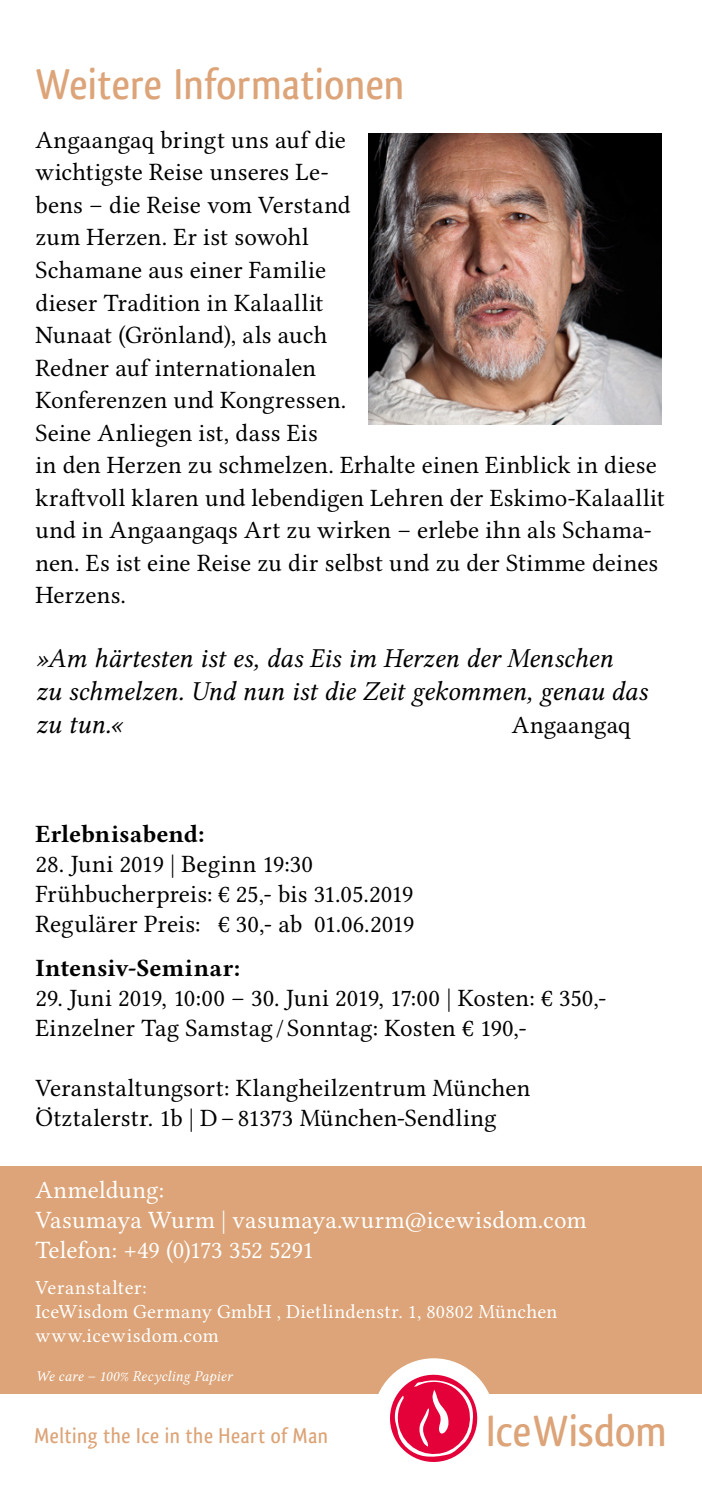
<style>
.page{position:relative;width:702px;height:1489px;background:#fff}
.page>*{position:absolute;margin:0;border:0;box-sizing:border-box;transform-origin:0 0}
.t1{font:500 45.75px "Qlassik";letter-spacing:.005em;color:#dca478}
.t2{font:500 45px "Qlassik";letter-spacing:.01em;color:#dca478}
.t3{font:27.5px/32.8px "Lin Libertine OI";letter-spacing:-.01em;color:#000}
.t4{font:25px/32.5px "Lin Libertine O";letter-spacing:.005em;color:#000}
.t5{font:25px/30px "Lin Libertine O";letter-spacing:.005em;color:#fff}
.t6{font:25px "Lin Libertine OB";color:#000}
.t7{font:500 22.5px "Qlassik";letter-spacing:.025em;color:#dca478}
.t8{font:20px/24px "Lin Libertine O";letter-spacing:.02em;color:#fff}
.t9{font:15px "Lin Libertine OI";letter-spacing:.01em;color:#fff}
</style>
<div class="page">
<div style="left:0;top:1166px;width:702px;height:227px;background:#dca478"></div>
<div style="left:373px;top:1358px;width:121px;height:121px;background:#fff;border-radius:50%"></div>
<svg style="left:385px;top:1369px;width:97px;height:93px"></svg>
<img style="left:369px;top:133px;width:292px;height:291px">
<h2 class="t2" style="left:35px;top:58px;width:370px">Weitere Informationen</h2>
<p class="t4" style="left:35px;top:121px;width:631px">Angaangaq bringt uns auf die<br>wichtigste Reise unseres Le-<br>bens – die Reise vom Verstand<br>zum Herzen. Er ist sowohl<br>Schamane aus einer Familie<br>dieser Tradition in Kalaallit<br>Nunaat (Grönland), als auch<br>Redner auf internationalen<br>Konferenzen und Kongressen.<br>Seine Anliegen ist, dass Eis<br>in den Herzen zu schmelzen. Erhalte einen Einblick in diese kraftvoll klaren und lebendigen Lehren der Eskimo-Kalaallit und in Angaangaqs Art zu wirken – erlebe ihn als Schama&shy;nen. Es ist eine Reise zu dir selbst und zu der Stimme deines Herzens.</p>
<p class="t3" style="left:35px;top:642px;width:613px">»Am härtesten ist es, das Eis im Herzen der Menschen<br>zu schmelzen. Und nun ist die Zeit gekommen, genau das zu tun.«</p>
<p class="t4" style="left:512px;top:705px;width:120px">Angaangaq</p>
<p class="t6" style="left:35px;top:816px;width:171px">Erlebnisabend:</p>
<p class="t4" style="left:35px;top:845px;width:380px;line-height:30px">28. Juni 2019 | Beginn 19:30<br>Frühbucherpreis: € 25,- bis 31.05.2019<br>Regulärer Preis: € 30,- ab 01.06.2019</p>
<p class="t6" style="left:35px;top:950px;width:206px">Intensiv-Seminar:</p>
<p class="t4" style="left:35px;top:980px;width:572px;line-height:30px">29. Juni 2019, 10:00 – 30. Juni 2019, 17:00 | Kosten: € 350,-<br>Einzelner Tag Samstag / Sonntag: Kosten € 190,-</p>
<p class="t4" style="left:35px;top:1070px;width:496px;line-height:30px">Veranstaltungsort: Klangheilzentrum München<br>Ötztalerstr. 1b | D – 81373 München-Sendling</p>
<p class="t5" style="left:35px;top:1171px;width:552px">Anmeldung:<br>Vasumaya Wurm | vasumaya.wurm@icewisdom.com<br>Telefon: +49 (0)173 352 5291</p>
<p class="t8" style="left:35px;top:1272px;width:523px">Veranstalter:<br>IceWisdom Germany GmbH , Dietlindenstr. 1, 80802 München www.icewisdom.com</p>
<p class="t9" style="left:35px;top:1367px;width:198px">We care – 100% Recycling Papier</p>
<p class="t7" style="left:34px;top:1422px;width:295px">Melting the Ice in the Heart of Man</p>
<h1 class="t1" style="left:486px;top:1404px;width:182px">IceWisdom</h1>
</div>
